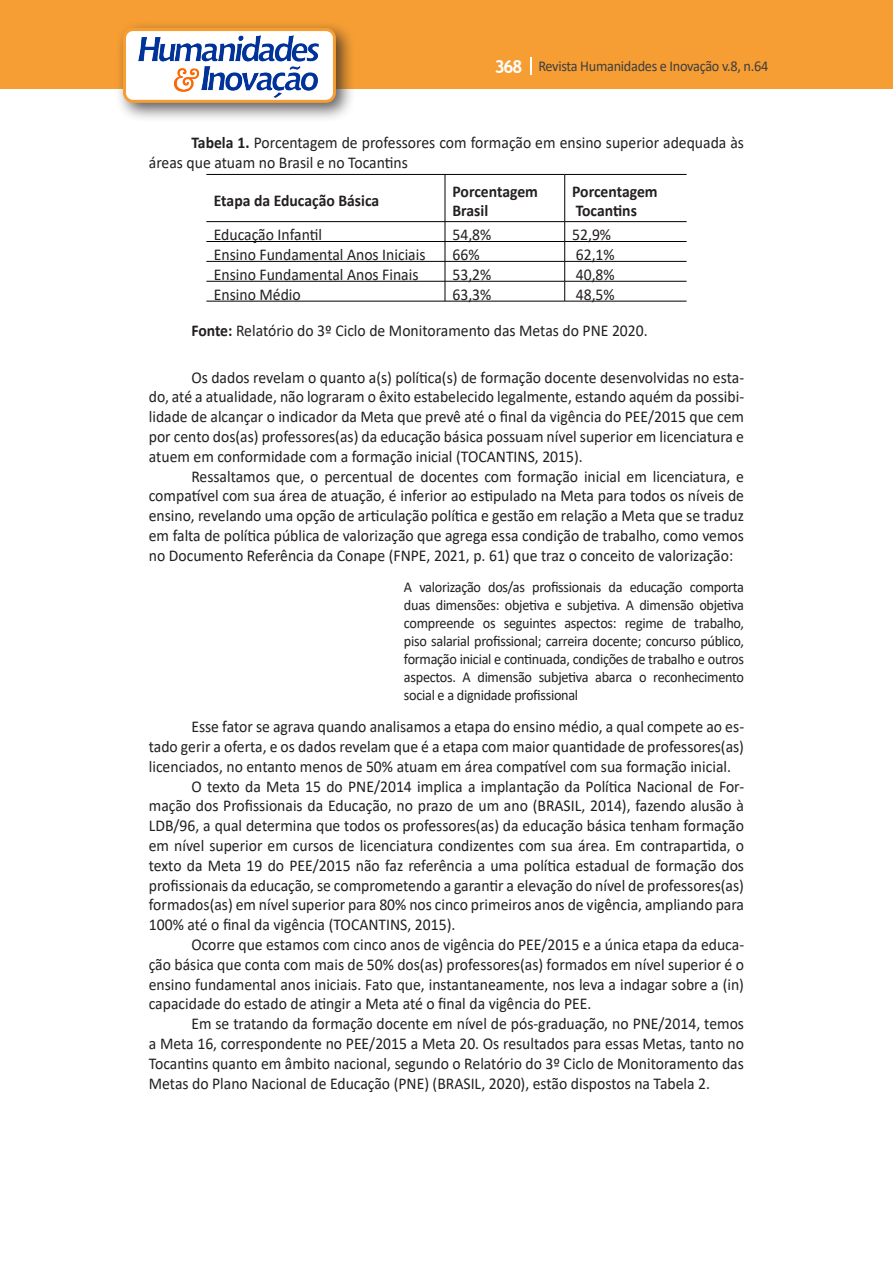
<style>
.page{position:relative;width:893px;height:1263px;background:#fff}
.page>*{position:absolute;margin:0;border:0;box-sizing:border-box;transform-origin:0 0}
.Texto{font:16.5px/19.8px "Calibri";color:#231f20;text-align:justify;scale:.95 1}
.Texto-2{font:700 16.5px "Calibri";color:#231f20;scale:.95 1}
.citacao{font:15px/18px "Calibri";letter-spacing:-.02em;color:#231f20;text-align:justify;scale:.95 1}
.t1{font:15px "Calibri";letter-spacing:-.02em;color:#3e3e3f;scale:.95 1}
.s1{font-family:"Trebuchet MS";font-weight:700;font-size:18px;color:#fff}
.s2{font-weight:700}
</style>
<div class="page">
<div style="left:0;top:0;width:893px;height:88px;background:#f69e34"></div>
<svg style="left:530px;top:57px;width:2px;height:18px"></svg>
<div style="left:115px;top:20px;width:241px;height:103px;background:#231f20;opacity:.75"></div>
<div style="left:125px;top:30px;width:209px;height:71px;background:#fff;border-radius:9px"></div>
<img style="left:138px;top:35px;width:181px;height:62px">
<div style="left:123px;top:28px;width:213px;height:75px;border:3px solid #f69e34;border-radius:9px"></div>
<hr style="left:445px;top:175px;width:1px;height:46px;background:#000">
<hr style="left:564px;top:175px;width:1px;height:46px;background:#000">
<hr style="left:206px;top:174px;width:239px;height:1px;background:#000">
<hr style="left:445px;top:174px;width:120px;height:1px;background:#000">
<hr style="left:565px;top:174px;width:122px;height:1px;background:#000">
<hr style="left:206px;top:221px;width:239px;height:1px;background:#000">
<hr style="left:445px;top:221px;width:120px;height:1px;background:#000">
<hr style="left:565px;top:221px;width:122px;height:1px;background:#000">
<hr style="left:206px;top:241px;width:239px;height:1px;background:#000">
<hr style="left:445px;top:241px;width:120px;height:1px;background:#000">
<hr style="left:565px;top:241px;width:122px;height:1px;background:#000">
<hr style="left:206px;top:261px;width:239px;height:1px;background:#000">
<hr style="left:445px;top:261px;width:120px;height:1px;background:#000">
<hr style="left:565px;top:261px;width:122px;height:1px;background:#000">
<hr style="left:206px;top:281px;width:239px;height:1px;background:#000">
<hr style="left:445px;top:281px;width:120px;height:1px;background:#000">
<hr style="left:565px;top:281px;width:122px;height:1px;background:#000">
<hr style="left:206px;top:301px;width:239px;height:1px;background:#000">
<hr style="left:445px;top:301px;width:120px;height:1px;background:#000">
<hr style="left:565px;top:301px;width:122px;height:1px;background:#000">
<svg style="left:445px;top:222px;width:1px;height:79px"></svg>
<svg style="left:564px;top:222px;width:1px;height:79px"></svg>
<p class="t1" style="left:495px;top:56px;width:290px"><span class="s1">368</span> Revista Humanidades e Inovação v.8, n.64</p>
<p class="Texto" style="left:149px;top:133px;width:628px;text-indent:43px"><span class="s2">Tabela 1.</span> Porcentagem de professores com formação em ensino superior adequada às áreas que atuam no Brasil e no Tocantins</p>
<p class="Texto-2" style="left:214px;top:189px;width:176px">Etapa da Educação Básica</p>
<p class="Texto-2" style="left:452px;top:179px;width:91px">Porcentagem</p>
<p class="Texto-2" style="left:452px;top:199px;width:39px">Brasil</p>
<p class="Texto-2" style="left:572px;top:179px;width:91px">Porcentagem</p>
<p class="Texto-2" style="left:576px;top:199px;width:66px">Tocantins</p>
<p class="Texto" style="left:214px;top:224px;width:115px">Educação Infantil</p>
<p class="Texto" style="left:452px;top:224px;width:43px">54,8%</p>
<p class="Texto" style="left:572px;top:224px;width:43px">52,9%</p>
<p class="Texto" style="left:214px;top:244px;width:224px">Ensino Fundamental Anos Iniciais</p>
<p class="Texto" style="left:452px;top:244px;width:30px">66%</p>
<p class="Texto" style="left:576px;top:244px;width:43px">62,1%</p>
<p class="Texto" style="left:214px;top:264px;width:217px">Ensino Fundamental Anos Finais</p>
<p class="Texto" style="left:452px;top:264px;width:43px">53,2%</p>
<p class="Texto" style="left:576px;top:264px;width:43px">40,8%</p>
<p class="Texto" style="left:214px;top:284px;width:93px">Ensino Médio</p>
<p class="Texto" style="left:452px;top:284px;width:43px">63,3%</p>
<p class="Texto" style="left:576px;top:284px;width:43px">48,5%</p>
<p class="Texto" style="left:191px;top:320px;width:482px"><span class="s2">Fonte:</span> Relatório do 3º Ciclo de Monitoramento das Metas do PNE 2020.</p>
<p class="Texto" style="left:149px;top:367px;width:628px;text-indent:43px">Os dados revelam o quanto a(s) política(s) de formação docente desenvolvidas no esta&shy;do, até a atualidade, não lograram o êxito estabelecido legalmente, estando aquém da possibi&shy;lidade de alcançar o indicador da Meta que prevê até o final da vigência do PEE/2015 que cem por cento dos(as) professores(as) da educação básica possuam nível superior em licenciatura e atuem em conformidade com a formação inicial (TOCANTINS, 2015).</p>
<p class="Texto" style="left:149px;top:466px;width:628px;text-indent:43px">Ressaltamos que, o percentual de docentes com formação inicial em licenciatura, e compatível com sua área de atuação, é inferior ao estipulado na Meta para todos os níveis de ensino, revelando uma opção de articulação política e gestão em relação a Meta que se traduz em falta de política pública de valorização que agrega essa condição de trabalho, como vemos no Documento Referência da Conape (FNPE, 2021, p. 61) que traz o conceito de valorização:</p>
<p class="citacao" style="left:404px;top:577px;width:360px">A valorização dos/as profissionais da educação comporta duas dimensões: objetiva e subjetiva. A dimensão objetiva compreende os seguintes aspectos: regime de trabalho, piso salarial profissional; carreira docente; concurso público, formação inicial e continuada, condições de trabalho e outros aspectos. A dimensão subjetiva abarca o reconhecimento social e a dignidade profissional</p>
<p class="Texto" style="left:149px;top:716px;width:628px;text-indent:43px">Esse fator se agrava quando analisamos a etapa do ensino médio, a qual compete ao es&shy;tado gerir a oferta, e os dados revelam que é a etapa com maior quantidade de professores(as) licenciados, no entanto menos de 50% atuam em área compatível com sua formação inicial.</p>
<p class="Texto" style="left:149px;top:776px;width:628px;text-indent:43px">O texto da Meta 15 do PNE/2014 implica a implantação da Política Nacional de For&shy;mação dos Profissionais da Educação, no prazo de um ano (BRASIL, 2014), fazendo alusão à LDB/96, a qual determina que todos os professores(as) da educação básica tenham formação em nível superior em cursos de licenciatura condizentes com sua área. Em contrapartida, o texto da Meta 19 do PEE/2015 não faz referência a uma política estadual de formação dos profissionais da educação, se comprometendo a garantir a elevação do nível de professores(as) formados(as) em nível superior para 80% nos cinco primeiros anos de vigência, ampliando para 100% até o final da vigência (TOCANTINS, 2015).</p>
<p class="Texto" style="left:149px;top:934px;width:628px;text-indent:43px">Ocorre que estamos com cinco anos de vigência do PEE/2015 e a única etapa da educa&shy;ção básica que conta com mais de 50% dos(as) professores(as) formados em nível superior é o ensino fundamental anos iniciais. Fato que, instantaneamente, nos leva a indagar sobre a (in) capacidade do estado de atingir a Meta até o final da vigência do PEE.</p>
<p class="Texto" style="left:149px;top:1013px;width:628px;text-indent:43px">Em se tratando da formação docente em nível de pós-graduação, no PNE/2014, temos a Meta 16, correspondente no PEE/2015 a Meta 20. Os resultados para essas Metas, tanto no Tocantins quanto em âmbito nacional, segundo o Relatório do 3º Ciclo de Monitoramento das Metas do Plano Nacional de Educação (PNE) (BRASIL, 2020), estão dispostos na Tabela 2.</p>
</div>
